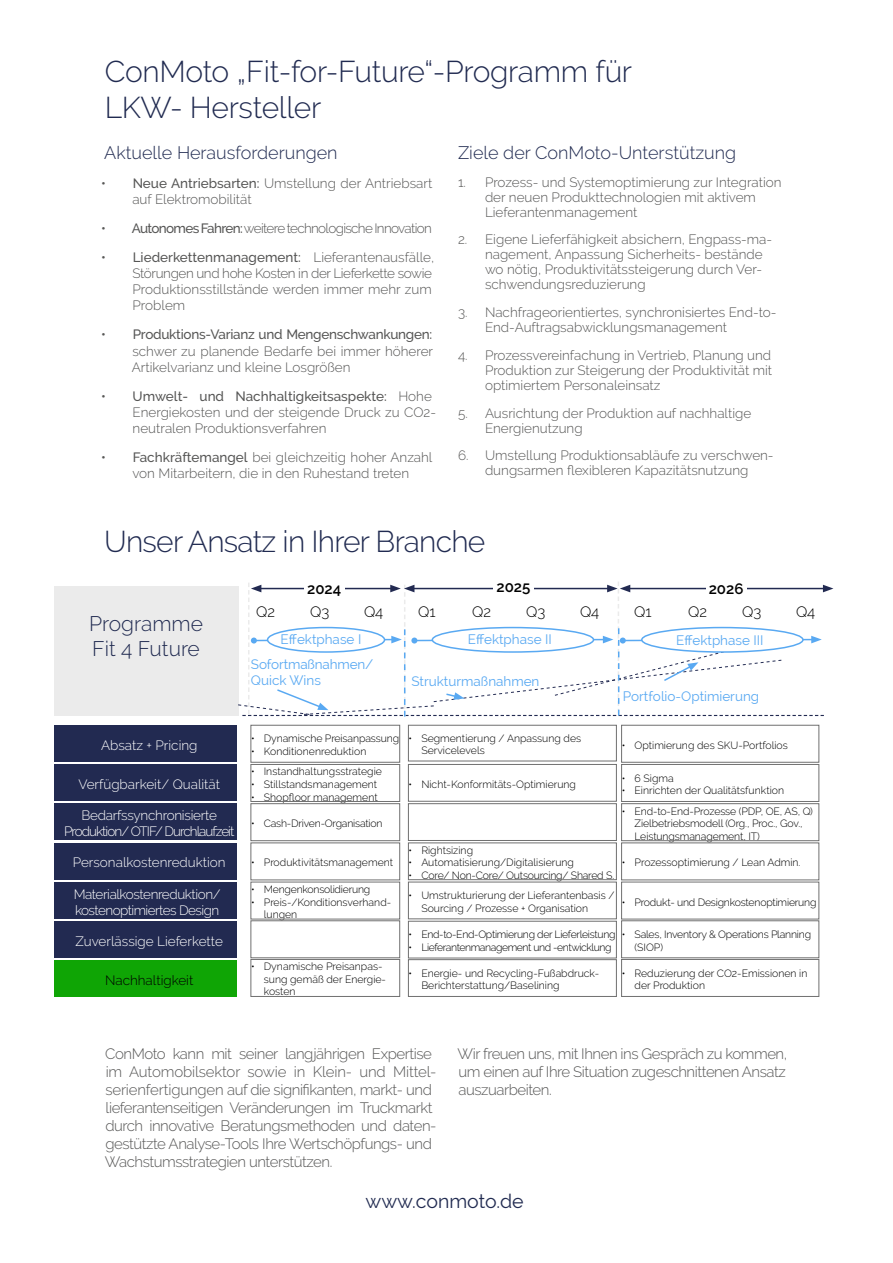
<style>
.page{position:relative;width:893px;height:1263px;background:#fff}
.page>*{position:absolute;margin:0;border:0;box-sizing:border-box;transform-origin:0 0}
.t1{font:300 30px/36px "Raleway";letter-spacing:-.015em;color:#212b51}
.t2{font:300 21px "Raleway";color:#212b51}
.t3{font:19.5px "Raleway";color:#212b51}
.t4{font:300 18px "Raleway";color:#212b51}
.t5{font:300 15px/18px "Raleway";letter-spacing:-.03em;color:#565655}
.t6{font:300 15px "Raleway";color:#000}
.t7{font:600 15px "Raleway";color:#000}
.t8{font:300 13.5px/15px "Raleway";color:#565655}
.t9{font:300 13.5px/16.2px "Raleway";letter-spacing:-.025em;color:#565655}
.t10{font:13.5px/16.2px "Raleway";color:#59a9f2}
.t11{font:300 13.5px "Raleway";color:#fff}
.t12{font:300 13.5px/16.2px "Raleway";letter-spacing:-.07em;color:#fff;text-align:center}
.t13{font:300 13.5px "Raleway";letter-spacing:-.05em;color:#565655}
.t14{font:300 13.5px/16.2px "Raleway";letter-spacing:-.04em;color:#fff}
.t15{font:300 13.5px "Raleway";color:#000}
.t16{font:300 10.5px/12.6px "Raleway";color:#000}
.t17{font:300 10.5px/12.6px "Raleway";letter-spacing:-.02em;color:#000}
.t18{font:300 10.5px "Raleway";letter-spacing:-.03em;color:#000}
.t19{font:300 10.5px "Raleway";letter-spacing:-.04em;color:#000}
.s1{font-weight:500}
</style>
<div class="page">
<div style="left:54px;top:586px;width:184px;height:129px;background:#ebebeb"></div>
<div style="left:54px;top:725px;width:182px;height:37px;background:#222a51"></div>
<div style="left:54px;top:764px;width:182px;height:37px;background:#222a51"></div>
<div style="left:54px;top:803px;width:182px;height:37px;background:#222a51"></div>
<div style="left:54px;top:843px;width:182px;height:36px;background:#222a51"></div>
<div style="left:54px;top:882px;width:182px;height:37px;background:#222a51"></div>
<div style="left:54px;top:921px;width:182px;height:37px;background:#222a51"></div>
<div style="left:54px;top:960px;width:182px;height:37px;background:#0fa505"></div>
<div style="left:251px;top:725px;width:149px;height:37px;border:1px solid #707070"></div>
<div style="left:408px;top:725px;width:209px;height:36px;border:1px solid #707070"></div>
<div style="left:621px;top:725px;width:198px;height:37px;border:1px solid #707070"></div>
<div style="left:251px;top:764px;width:149px;height:38px;border:1px solid #707070"></div>
<div style="left:408px;top:764px;width:209px;height:37px;border:1px solid #707070"></div>
<div style="left:621px;top:764px;width:198px;height:38px;border:1px solid #707070"></div>
<div style="left:251px;top:803px;width:149px;height:38px;border:1px solid #707070"></div>
<div style="left:408px;top:803px;width:209px;height:38px;border:1px solid #707070"></div>
<div style="left:621px;top:803px;width:198px;height:38px;border:1px solid #707070"></div>
<div style="left:408px;top:843px;width:209px;height:37px;border:1px solid #707070"></div>
<div style="left:408px;top:882px;width:209px;height:37px;border:1px solid #707070"></div>
<div style="left:251px;top:920px;width:149px;height:38px;border:1px solid #707070"></div>
<div style="left:408px;top:921px;width:209px;height:37px;border:1px solid #707070"></div>
<div style="left:621px;top:920px;width:198px;height:38px;border:1px solid #707070"></div>
<div style="left:251px;top:959px;width:149px;height:38px;border:1px solid #707070"></div>
<div style="left:408px;top:959px;width:209px;height:38px;border:1px solid #707070"></div>
<div style="left:621px;top:959px;width:198px;height:38px;border:1px solid #707070"></div>
<svg style="left:237px;top:582px;width:596px;height:134px"></svg>
<p class="t1" style="left:105px;top:54px;width:529px">ConMoto „Fit-for-Future“-Programm für<br>LKW- Hersteller</p>
<p class="t4" style="left:104px;top:142px;width:235px">Aktuelle Herausforderungen</p>
<p class="t8" style="left:132px;top:175px;width:301px;line-height:16.2px;text-indent:-31px"><span class="s1">• Neue Antriebsarten:</span> Umstellung der Antriebsart auf Elektromobilität</p>
<p class="t13" style="left:101px;top:220px;width:332px"><span class="s1">• Autonomes Fahren:</span> weitere technologische Innovation</p>
<p class="t9" style="left:133px;top:249px;width:303px;text-indent:-32px"><span class="s1">• Liederkettenmanagement:</span> Lieferantenausfälle, Störungen und hohe Kosten in der Lieferkette sowie Produktionsstillstände werden immer mehr zum Problem</p>
<p class="t8" style="left:132px;top:326px;width:303px;line-height:16.2px;text-align:justify;text-indent:-31px"><span class="s1">• Produktions-Varianz und Mengenschwankungen: </span>schwer zu planende Bedarfe bei immer höherer Artikelvarianz und kleine Losgrößen</p>
<p class="t8" style="left:133px;top:388px;width:305px;line-height:16.2px;text-indent:-32px"><span class="s1">• Umwelt- und Nachhaltigkeitsaspekte:</span> Hohe<br>Energiekosten und der steigende Druck zu CO2- neutralen Produktionsverfahren</p>
<p class="t8" style="left:101px;top:449px;width:333px;line-height:16.2px;text-align:center"><span class="s1">• Fachkräftemangel</span> bei gleichzeitig hoher Anzahl von Mitarbeitern, die in den Ruhestand treten</p>
<p class="t4" style="left:458px;top:142px;width:280px">Ziele der ConMoto-Unterstützung</p>
<p class="t8" style="left:485px;top:174px;width:298px;text-indent:-27px">1. Prozess- und Systemoptimierung zur Integration der neuen Produkttechnologien mit aktivem<br>Lieferantenmanagement</p>
<p class="t8" style="left:485px;top:232px;width:289px;text-indent:-27px">2. Eigene Lieferfähigkeit absichern, Engpass-ma&shy;nagement, Anpassung Sicherheits- bestände wo nötig, Produktivitätssteigerung durch Ver&shy;schwendungsreduzierung</p>
<p class="t8" style="left:485px;top:305px;width:293px;text-indent:-27px">3. Nachfrageorientiertes, synchronisiertes End-to-<br>End-Auftragsabwicklungsmanagement</p>
<p class="t8" style="left:485px;top:347px;width:289px;text-align:justify;text-indent:-27px">4. Prozessvereinfachung in Vertrieb, Planung und Produktion zur Steigerung der Produktivität mit optimiertem Personaleinsatz</p>
<p class="t8" style="left:485px;top:405px;width:268px;text-indent:-27px">5. Ausrichtung der Produktion auf nachhaltige<br>Energienutzung</p>
<p class="t8" style="left:458px;top:448px;width:317px;text-align:center">6. Umstellung Produktionsabläufe zu verschwen&shy;dungsarmen flexibleren Kapazitätsnutzung</p>
<p class="t1" style="left:104px;top:523px;width:383px">Unser Ansatz in Ihrer Branche</p>
<p class="t2" style="left:89px;top:611px;width:115px">Programme</p>
<p class="t2" style="left:92px;top:636px;width:109px">Fit 4 Future</p>
<p class="t11" style="left:101px;top:737px;width:98px">Absatz + Pricing</p>
<p class="t11" style="left:78px;top:776px;width:143px">Verfügbarkeit/ Qualität</p>
<p class="t12" style="left:64px;top:807px;width:172px">Bedarfssynchronisierte<br>Produktion/ OTIF/ Durchlaufzeit</p>
<p class="t11" style="left:73px;top:855px;width:154px">Personalkostenreduktion</p>
<p class="t14" style="left:74px;top:886px;width:148px">Materialkostenreduktion/ kostenoptimiertes Design</p>
<p class="t11" style="left:76px;top:933px;width:149px">Zuverlässige Lieferkette</p>
<p class="t15" style="left:105px;top:972px;width:90px">Nachhaltigkeit</p>
<p class="t7" style="left:307px;top:580px;width:36px">2024</p>
<p class="t7" style="left:496px;top:578px;width:35px">2025</p>
<p class="t7" style="left:709px;top:580px;width:36px">2026</p>
<p class="t6" style="left:256px;top:603px;width:20px">Q2</p>
<p class="t6" style="left:310px;top:603px;width:21px">Q3</p>
<p class="t6" style="left:364px;top:603px;width:21px">Q4</p>
<p class="t6" style="left:418px;top:603px;width:19px">Q1</p>
<p class="t6" style="left:472px;top:603px;width:20px">Q2</p>
<p class="t6" style="left:526px;top:603px;width:21px">Q3</p>
<p class="t6" style="left:580px;top:603px;width:21px">Q4</p>
<p class="t6" style="left:634px;top:603px;width:19px">Q1</p>
<p class="t6" style="left:688px;top:603px;width:20px">Q2</p>
<p class="t6" style="left:742px;top:603px;width:21px">Q3</p>
<p class="t6" style="left:796px;top:603px;width:21px">Q4</p>
<p class="t10" style="left:468px;top:631px;width:86px">Effektphase II</p>
<p class="t10" style="left:676px;top:632px;width:89px">Effektphase III</p>
<p class="t10" style="left:411px;top:673px;width:130px">Strukturmaßnahmen</p>
<p class="t10" style="left:623px;top:688px;width:138px">Portfolio-Optimierung</p>
<p class="t10" style="left:281px;top:631px;width:82px">Effektphase I</p>
<p class="t10" style="left:251px;top:656px;width:124px">Sofortmaßnahmen/<br>Quick Wins</p>
<p class="t16" style="left:251px;top:732px;width:150px">• Dynamische Preisanpassung</p>
<p class="t16" style="left:251px;top:745px;width:117px">• Konditionenreduktion</p>
<p class="t16" style="left:251px;top:765px;width:132px">• Instandhaltungsstrategie</p>
<p class="t16" style="left:251px;top:778px;width:128px">• Stillstandsmanagement</p>
<p class="t16" style="left:251px;top:790px;width:128px">• Shopfloor management</p>
<p class="t17" style="left:251px;top:817px;width:133px">• Cash-Driven-Organisation</p>
<p class="t16" style="left:251px;top:856px;width:144px">• Produktivitätsmanagement</p>
<p class="t16" style="left:421px;top:732px;width:161px;text-indent:-13px">• Segmentierung / Anpassung des<br>Servicelevels</p>
<p class="t16" style="left:622px;top:739px;width:168px">• Optimierung des SKU-Portfolios</p>
<p class="t16" style="left:409px;top:778px;width:169px">• Nicht-Konformitäts-Optimierung</p>
<p class="t16" style="left:409px;top:843px;width:66px">• Rightsizing</p>
<p class="t16" style="left:409px;top:856px;width:167px">• Automatisierung/Digitalisierung</p>
<p class="t17" style="left:409px;top:869px;width:207px">• Core/ Non-Core/ Outsourcing/ Shared S.</p>
<p class="t16" style="left:622px;top:771px;width:53px">• 6 Sigma</p>
<p class="t16" style="left:622px;top:784px;width:164px">• Einrichten der Qualitätsfunktion</p>
<p class="t16" style="left:634px;top:804px;width:180px;text-indent:-13px">• End-to-End-Prozesse (PDP, OE, AS, Q)<br>Zielbetriebsmodell (Org., Proc., Gov.,<br>Leistungsmanagement, IT)</p>
<p class="t16" style="left:622px;top:856px;width:180px">• Prozessoptimierung / Lean Admin.</p>
<p class="t17" style="left:251px;top:883px;width:121px">• Mengenkonsolidierung</p>
<p class="t16" style="left:264px;top:895px;width:129px;text-indent:-13px">• Preis-/Konditionsverhand&shy;lungen</p>
<p class="t16" style="left:421px;top:889px;width:195px;text-indent:-13px">• Umstrukturierung der Lieferantenbasis /<br>Sourcing / Prozesse + Organisation</p>
<p class="t17" style="left:622px;top:895px;width:196px">• Produkt- und Designkostenoptimierung</p>
<p class="t18" style="left:409px;top:928px;width:209px">• End-to-End-Optimierung der Lieferleistung</p>
<p class="t19" style="left:409px;top:941px;width:205px">• Lieferantenmanagement und -entwicklung</p>
<p class="t17" style="left:634px;top:928px;width:178px;text-indent:-13px">• Sales, Inventory &amp; Operations Planning (SIOP)</p>
<p class="t16" style="left:264px;top:960px;width:124px;text-indent:-13px">• Dynamische Preisanpas&shy;sung gemäß der Energie&shy;kosten</p>
<p class="t16" style="left:421px;top:967px;width:179px;text-indent:-13px">• Energie- und Recycling-Fußabdruck-<br>Berichterstattung/Baselining</p>
<p class="t16" style="left:634px;top:966px;width:174px;text-indent:-13px">• Reduzierung der CO2-Emissionen in der Produktion</p>
<p class="t5" style="left:105px;top:1044px;width:333px">ConMoto kann mit seiner langjährigen Expertise im Automobilsektor sowie in Klein- und Mittel&shy;serienfertigungen auf die signifikanten, markt- und lieferantenseitigen Veränderungen im Truckmarkt durch innovative Beratungsmethoden und daten&shy;gestützte Analyse-Tools Ihre Wertschöpfungs- und Wachstumsstrategien unterstützen.</p>
<p class="t5" style="left:458px;top:1044px;width:331px;text-align:justify">Wir freuen uns, mit Ihnen ins Gespräch zu kommen, um einen auf Ihre Situation zugeschnittenen Ansatz auszuarbeiten.</p>
<p class="t3" style="left:365px;top:1190px;width:160px">www.conmoto.de</p>
</div>
